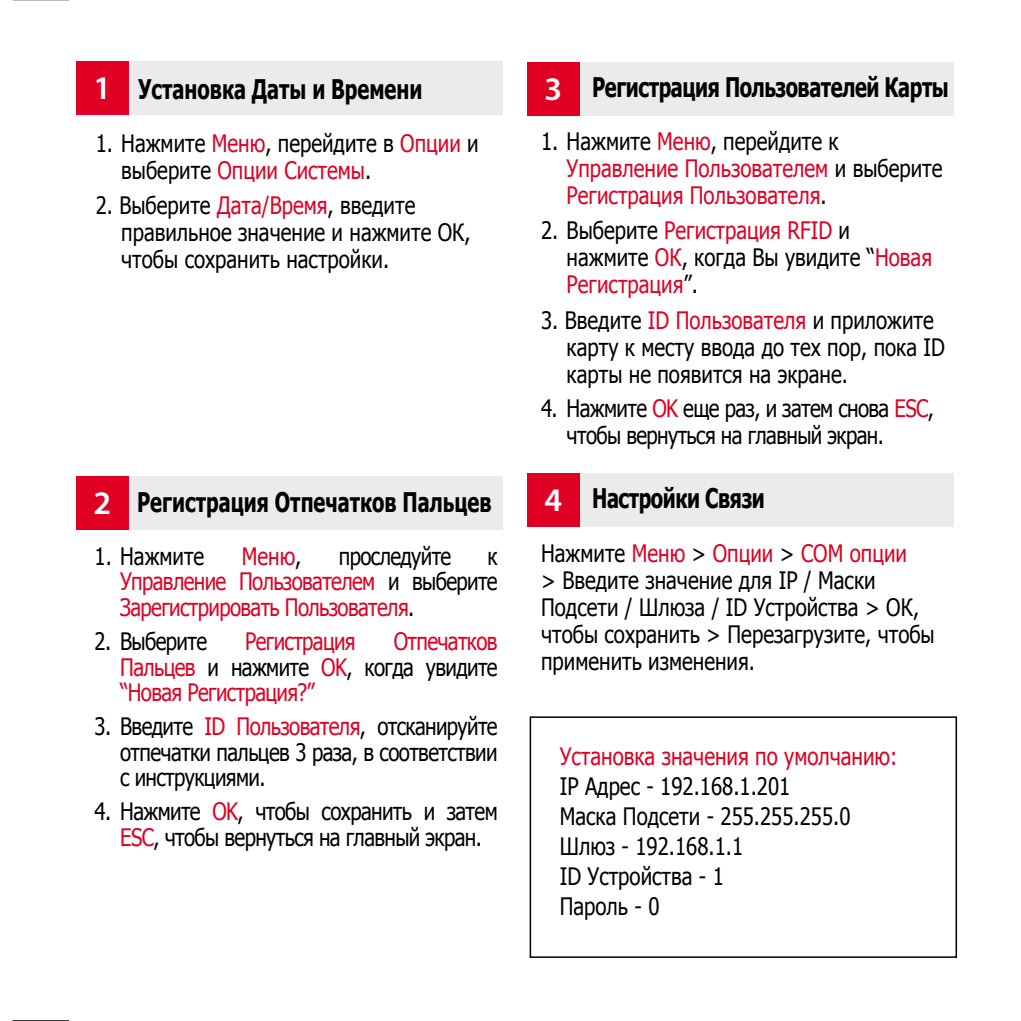
<style>
.page{position:relative;width:1021px;height:1021px;background:#fff}
.page>*{position:absolute;margin:0;border:0;box-sizing:border-box;transform-origin:0 0}
.t1{font:600 33px "Myriad Pro";color:#fff}
.t2{font:700 27px "Tahoma";color:#000;scale:.74 1}
.t3{font:700 27px "Tahoma";letter-spacing:-.02em;color:#000;scale:.74 1}
.t4{font:24px/27px "Tahoma";color:#000;scale:.85 1}
.t5{font:24px/25.5px "Tahoma";color:#df0023;text-align:justify;scale:.85 1}
.t6{font:24px/25.5px "Tahoma";letter-spacing:-.03em;color:#000;text-align:center;scale:.85 1}
.t7{font:24px "Tahoma";letter-spacing:-.03em;color:#df0023;scale:.85 1}
.s1{color:#000}
.s2{color:#df0023}
</style>
<div class="page">
<hr style="left:13px;top:0;width:56px;height:1px;background:#000">
<hr style="left:13px;top:1020px;width:56px;height:1px;background:#000">
<div style="left:77px;top:61px;width:426px;height:53px;background:#ebebeb"></div>
<div style="left:77px;top:61px;width:52px;height:53px;background:#df0023"></div>
<div style="left:77px;top:476px;width:426px;height:53px;background:#ebebeb"></div>
<div style="left:77px;top:476px;width:52px;height:53px;background:#df0023"></div>
<div style="left:529px;top:716px;width:428px;height:241px;border:2px solid #000"></div>
<div style="left:527px;top:473px;width:427px;height:54px;background:#ebebeb"></div>
<div style="left:527px;top:473px;width:52px;height:54px;background:#df0023"></div>
<div style="left:527px;top:62px;width:427px;height:53px;background:#ebebeb"></div>
<div style="left:527px;top:62px;width:52px;height:53px;background:#df0023"></div>
<p class="t3" style="left:592px;top:68px;width:483px">Регистрация Пользователей Карты</p>
<p class="t5" style="left:566px;top:126px;width:443px;line-height:27px;text-align:left;text-indent:-26px"><span class="s1">1. Нажмите</span> Меню<span class="s1">, перейдите к<br></span>Управление Пользователем <span class="s1">и выберите<br></span>Регистрация Пользователя<span class="s1">.</span></p>
<p class="t4" style="left:566px;top:216px;width:431px;text-indent:-26px">2. Выберите <span class="s2">Регистрация RFID</span> и нажмите <span class="s2">ОК</span>, когда Вы увидите “<span class="s2">Новая<br>Регистрация</span>”.</p>
<p class="t4" style="left:566px;top:305px;width:446px;text-indent:-26px">3. Введите <span class="s2">ID Пользователя</span> и приложите карту к месту ввода до тех пор, пока ID карты не появится на экране.</p>
<p class="t6" style="left:566px;top:393px;width:433px;line-height:27px;text-align:left;text-indent:-26px">4. Нажмите <span class="s2">OK</span> еще раз, и затем снова <span class="s2">ESC</span>, чтобы вернуться на главный экран.</p>
<p class="t3" style="left:592px;top:479px;width:235px">Настройки Связи</p>
<p class="t4" style="left:541px;top:538px;width:464px">Нажмите <span class="s2">Меню</span> &gt; <span class="s2">Опции</span> &gt; <span class="s2">COM опции<br></span>&gt; Введите значение для IP / Маски<br>Подсети / Шлюза / ID Устройства &gt; ОК, чтобы сохранить &gt; Перезагрузите, чтобы применить изменения.</p>
<h1 class="t1" style="left:94px;top:66px;width:19px">1</h1>
<h1 class="t1" style="left:544px;top:68px;width:19px">3</h1>
<p class="t2" style="left:138px;top:71px;width:385px">Установка Даты и Времени</p>
<p class="t4" style="left:121px;top:129px;width:422px;text-indent:-26px">1. Нажмите <span class="s2">Меню</span>, перейдите в <span class="s2">Опции</span> и выберите <span class="s2">Опции Системы</span>.</p>
<p class="t4" style="left:121px;top:191px;width:412px;text-indent:-26px">2. Выберите <span class="s2">Дата/Время</span>, введите правильное значение и нажмите ОК, чтобы сохранить настройки.</p>
<h1 class="t1" style="left:94px;top:482px;width:19px">2</h1>
<h1 class="t1" style="left:544px;top:479px;width:19px">4</h1>
<p class="t2" style="left:137px;top:483px;width:480px">Регистрация Отпечатков Пальцев</p>
<p class="t4" style="left:95px;top:541px;width:131px">1. Нажмите</p>
<p class="t5" style="left:242px;top:542px;width:72px">Меню<span class="s1">,</span></p>
<p class="t6" style="left:339px;top:542px;width:134px">проследуйте</p>
<p class="t5" style="left:120px;top:542px;width:445px;text-indent:367px"><span class="s1">к </span>Управление Пользователем <span class="s1">и выберите </span>Зарегистрировать Пользователя<span class="s1">.</span></p>
<p class="t6" style="left:95px;top:627px;width:134px">2. Выберите</p>
<p class="t7" style="left:245px;top:625px;width:132px">Регистрация</p>
<p class="t5" style="left:120px;top:627px;width:445px;text-indent:273px">Отпечатков Пальцев <span class="s1">и нажмите</span> OK<span class="s1">, когда увидите </span>“Новая Регистрация?”</p>
<p class="t4" style="left:120px;top:712px;width:445px;line-height:25.5px;text-align:justify;text-indent:-26px">3. Введите <span class="s2">ID Пользователя</span>, отсканируйте отпечатки пальцев 3 раза, в соответствии с инструкциями.</p>
<p class="t6" style="left:95px;top:797px;width:475px">4. Нажмите <span class="s2">OK</span>, чтобы сохранить и затем<br><span class="s2">ESC</span>, чтобы вернуться на главный экран.</p>
<p class="t5" style="left:560px;top:742px;width:398px">Установка значения по умолчанию:</p>
<p class="t4" style="left:560px;top:770px;width:343px;line-height:30px">IP Адрес - 192.168.1.201<br>Маска Подсети - 255.255.255.0<br>Шлюз - 192.168.1.1<br>ID Устройства - 1<br>Пароль - 0</p>
</div>
